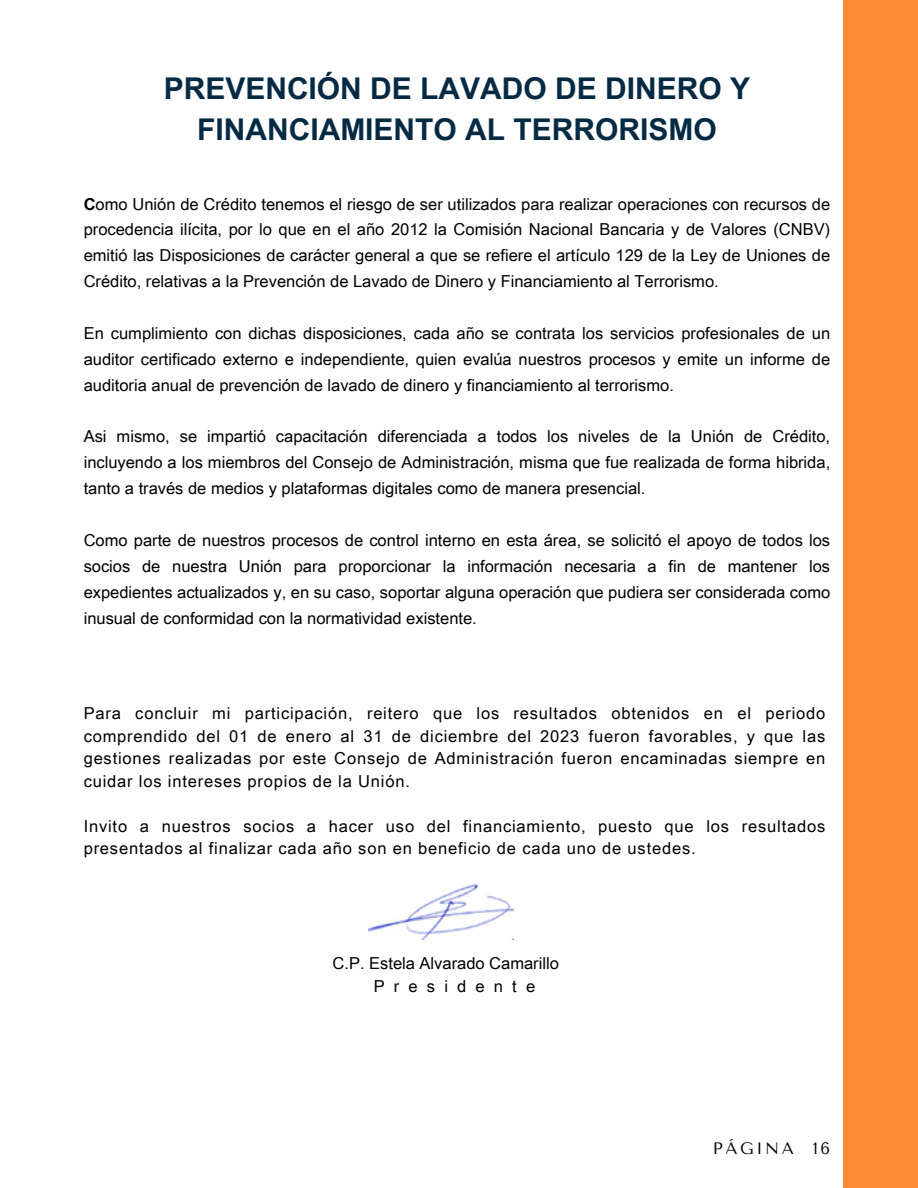
<style>
.page{position:relative;width:918px;height:1188px;background:#fff}
.page>*{position:absolute;margin:0;border:0;box-sizing:border-box;transform-origin:0 0}
.t1{font:700 30px/41.7px "Arial Unicode MS";color:#072a44;text-align:center}
.t2{font:16.5px/25.8px "Arial Unicode MS";color:#000;text-align:justify}
.t3{font:16.5px/22.5px "Arial Unicode MS";letter-spacing:.05em;color:#000}
.t4{font:16.5px "Arial Unicode MS";letter-spacing:.555em;color:#000}
.t5{font:16.5px "Tenor Sans";letter-spacing:.15em;color:#000}
.s1{font-weight:700}
</style>
<div class="page">
<div style="left:844px;top:0;width:74px;height:1188px;background:#ff8a36"></div>
<img style="left:369px;top:884px;width:145px;height:56px">
<p class="t1" style="left:164px;top:66px;width:588px">PREVENCIÓN DE LAVADO DE DINERO Y<br>FINANCIAMIENTO AL TERRORISMO</p>
<h1 class="t2" style="left:84px;top:190px;width:748px"><span class="s1">C</span>omo Unión de Crédito tenemos el riesgo de ser utilizados para realizar operaciones con recursos de procedencia ilícita, por lo que en el año 2012 la Comisión Nacional Bancaria y de Valores (CNBV) emitió las Disposiciones de carácter general a que se refiere el artículo 129 de la Ley de Uniones de Crédito, relativas a la Prevención de Lavado de Dinero y Financiamiento al Terrorismo.</h1>
<p class="t2" style="left:84px;top:319px;width:748px">En cumplimiento con dichas disposiciones, cada año se contrata los servicios profesionales de un auditor certificado externo e independiente, quien evalúa nuestros procesos y emite un informe de auditoria anual de prevención de lavado de dinero y financiamiento al terrorismo.</p>
<p class="t2" style="left:84px;top:423px;width:748px">Asi mismo, se impartió capacitación diferenciada a todos los niveles de la Unión de Crédito, incluyendo a los miembros del Consejo de Administración, misma que fue realizada de forma hibrida, tanto a través de medios y plataformas digitales como de manera presencial.</p>
<p class="t2" style="left:84px;top:526px;width:748px">Como parte de nuestros procesos de control interno en esta área, se solicitó el apoyo de todos los socios de nuestra Unión para proporcionar la información necesaria a fin de mantener los expedientes actualizados y, en su caso, soportar alguna operación que pudiera ser considerada como inusual de conformidad con la normatividad existente.</p>
<p class="t2" style="left:84px;top:701px;width:743px;line-height:22.5px">Para concluir mi participación, reitero que los resultados obtenidos en el periodo comprendido del 01 de enero al 31 de diciembre del 2023 fueron favorables, y que las gestiones realizadas por este Consejo de Administración fueron encaminadas siempre en cuidar los intereses propios de la Unión.</p>
<p class="t3" style="left:84px;top:814px;width:743px">Invito a nuestros socios a hacer uso del financiamiento, puesto que los resultados presentados al finalizar cada año son en beneficio de cada uno de ustedes.</p>
<h2 class="t2" style="left:333px;top:950px;width:228px">C.P. Estela Alvarado Camarillo</h2>
<h3 class="t4" style="left:374px;top:974px;width:163px">Presidente</h3>
<p class="t5" style="left:713px;top:1138px;width:119px">PÁGINA 16</p>
</div>
